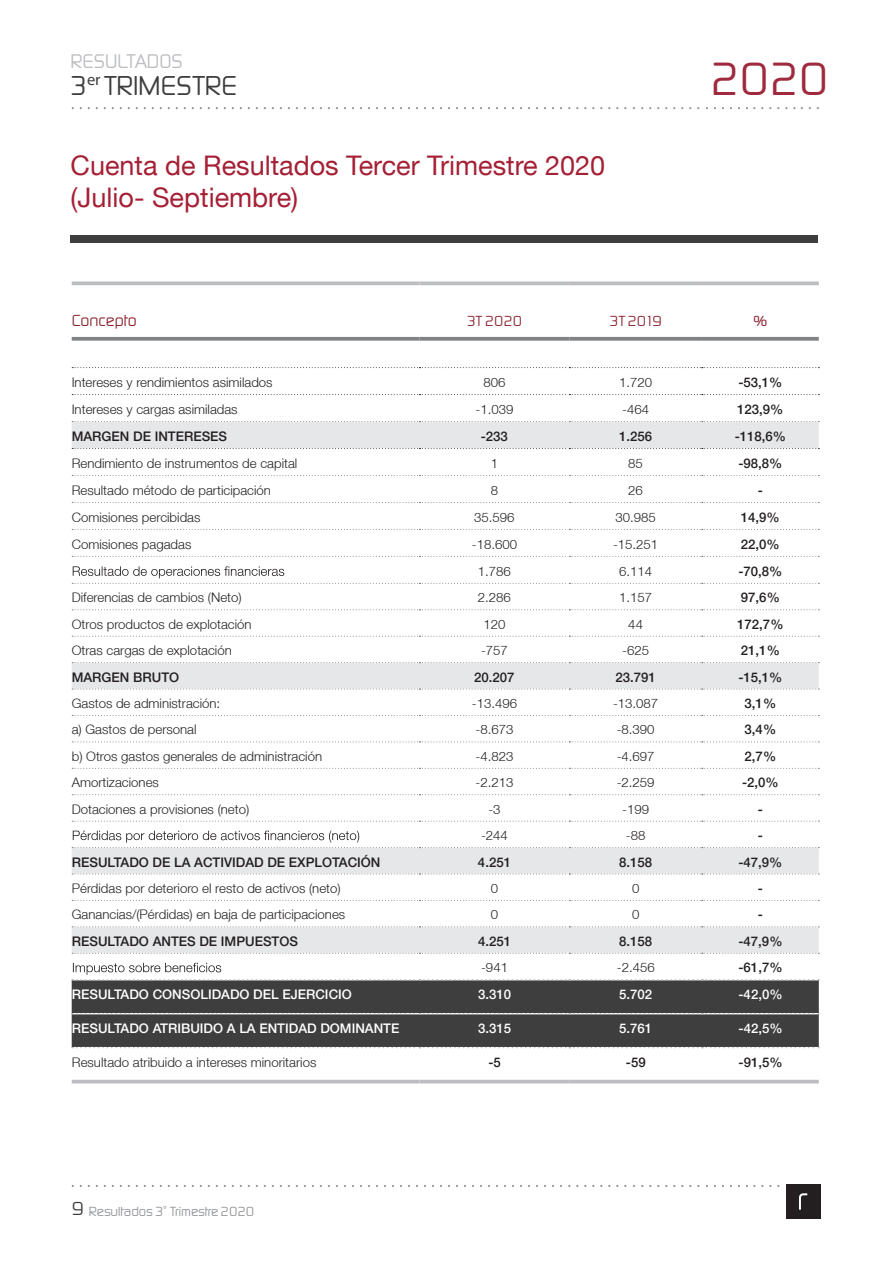
<style>
.page{position:relative;width:893px;height:1263px;background:#fff}
.page>*{position:absolute;margin:0;border:0;box-sizing:border-box;transform-origin:0 0}
.t1{font:300 48.15px "Digital Sans";color:#9f2a3d}
.t2{font:300 28.2px "Digital Sans";color:#3e3e3f}
.t3{font:27px/32.4px "Helvetica Neue LT";color:#a62035}
.t4{font:300 20.4px "Digital Sans";color:#bcbdc0}
.t5{font:300 19.5px "Digital Sans";color:#3e3e3f}
.t6{font:300 16.65px "Digital Sans";color:#8d2431}
.t7{font:300 15.15px "Digital Sans";color:#8d2431}
.t8{font:300 13.65px "Digital Sans";color:#939598}
.t9{font:300 13.2px "Helvetica Neue LT";color:#231f20}
.t10{font:500 13.2px "Helvetica Neue LT";color:#231f20}
.t11{font:500 13.2px "Helvetica Neue LT";color:#fff}
</style>
<div class="page">
<div style="left:71px;top:236px;width:747px;height:7px;background:#3e3e3f"></div>
<svg style="left:72px;top:107px;width:747px;height:2px"></svg>
<svg style="left:72px;top:1185px;width:707px;height:2px"></svg>
<div style="left:786px;top:1184px;width:34px;height:34px;background:#231f20"></div>
<svg style="left:799px;top:1193px;width:8px;height:16px"></svg>
<svg style="left:72px;top:422px;width:747px;height:531px"></svg>
<div style="left:72px;top:980px;width:747px;height:67px;background:#3e3e3f"></div>
<svg style="left:419px;top:281px;width:150px;height:4px"></svg>
<svg style="left:569px;top:281px;width:133px;height:4px"></svg>
<svg style="left:702px;top:281px;width:117px;height:4px"></svg>
<svg style="left:419px;top:337px;width:150px;height:4px"></svg>
<svg style="left:569px;top:337px;width:133px;height:4px"></svg>
<svg style="left:702px;top:337px;width:117px;height:4px"></svg>
<svg style="left:72px;top:281px;width:347px;height:4px"></svg>
<svg style="left:72px;top:337px;width:347px;height:4px"></svg>
<svg style="left:72px;top:367px;width:747px;height:28px"></svg>
<svg style="left:72px;top:421px;width:747px;height:1px"></svg>
<svg style="left:72px;top:448px;width:747px;height:1px"></svg>
<svg style="left:72px;top:475px;width:747px;height:1px"></svg>
<svg style="left:72px;top:502px;width:747px;height:1px"></svg>
<svg style="left:72px;top:529px;width:747px;height:1px"></svg>
<svg style="left:72px;top:556px;width:747px;height:1px"></svg>
<svg style="left:72px;top:609px;width:747px;height:1px"></svg>
<svg style="left:72px;top:636px;width:747px;height:1px"></svg>
<svg style="left:72px;top:662px;width:747px;height:1px"></svg>
<svg style="left:72px;top:689px;width:747px;height:1px"></svg>
<svg style="left:72px;top:715px;width:747px;height:1px"></svg>
<svg style="left:72px;top:741px;width:747px;height:1px"></svg>
<svg style="left:72px;top:768px;width:747px;height:1px"></svg>
<svg style="left:72px;top:794px;width:747px;height:1px"></svg>
<svg style="left:72px;top:821px;width:747px;height:1px"></svg>
<svg style="left:72px;top:873px;width:747px;height:1px"></svg>
<svg style="left:72px;top:900px;width:747px;height:1px"></svg>
<svg style="left:72px;top:926px;width:747px;height:1px"></svg>
<svg style="left:72px;top:953px;width:747px;height:1px"></svg>
<hr style="left:72px;top:1080px;width:347px;height:3px;background:#bcbdc0">
<hr style="left:419px;top:1080px;width:150px;height:3px;background:#bcbdc0">
<hr style="left:569px;top:1080px;width:133px;height:3px;background:#bcbdc0">
<hr style="left:702px;top:1080px;width:117px;height:3px;background:#bcbdc0">
<svg style="left:72px;top:1047px;width:747px;height:1px"></svg>
<svg style="left:72px;top:1013px;width:747px;height:1px"></svg>
<svg style="left:72px;top:566px;width:747px;height:18px"></svg>
<svg style="left:72px;top:831px;width:747px;height:17px"></svg>
<svg style="left:72px;top:963px;width:747px;height:17px"></svg>
<h3 class="t4" style="left:71px;top:50px;width:113px">RESULTADOS</h3>
<h2 class="t2" style="left:70px;top:70px;width:169px">3<sup>er</sup> TRIMESTRE</h2>
<h3 class="t3" style="left:71px;top:149px;width:536px">Cuenta de Resultados Tercer Trimestre 2020 (Julio- Septiembre)</h3>
<h1 class="t1" style="left:710px;top:52px;width:120px">2020</h1>
<p class="t6" style="left:72px;top:311px;width:67px">Concepto</p>
<p class="t7" style="left:467px;top:312px;width:57px">3T 2020</p>
<p class="t7" style="left:609px;top:312px;width:54px">3T 2019</p>
<p class="t7" style="left:753px;top:312px;width:15px">%</p>
<p class="t9" style="left:72px;top:374px;width:202px">Intereses y rendimientos asimilados</p>
<p class="t9" style="left:483px;top:374px;width:24px">806</p>
<p class="t9" style="left:619px;top:374px;width:35px">1.720</p>
<p class="t10" style="left:738px;top:374px;width:46px">-53,1%</p>
<p class="t9" style="left:72px;top:401px;width:167px">Intereses y cargas asimiladas</p>
<p class="t9" style="left:475px;top:401px;width:39px">-1.039</p>
<p class="t9" style="left:622px;top:401px;width:28px">-464</p>
<p class="t10" style="left:737px;top:401px;width:48px">123,9%</p>
<p class="t10" style="left:72px;top:428px;width:157px">MARGEN DE INTERESES</p>
<p class="t10" style="left:481px;top:428px;width:29px">-233</p>
<p class="t10" style="left:619px;top:428px;width:35px">1.256</p>
<p class="t10" style="left:735px;top:428px;width:53px">-118,6%</p>
<p class="t9" style="left:72px;top:455px;width:227px">Rendimiento de instrumentos de capital</p>
<p class="t9" style="left:491px;top:455px;width:9px">1</p>
<p class="t9" style="left:628px;top:455px;width:16px">85</p>
<p class="t10" style="left:738px;top:455px;width:46px">-98,8%</p>
<p class="t9" style="left:72px;top:482px;width:201px">Resultado método de participación</p>
<p class="t9" style="left:491px;top:482px;width:9px">8</p>
<p class="t9" style="left:628px;top:482px;width:16px">26</p>
<p class="t10" style="left:758px;top:482px;width:7px">-</p>
<p class="t9" style="left:72px;top:509px;width:130px">Comisiones percibidas</p>
<p class="t9" style="left:474px;top:509px;width:42px">35.596</p>
<p class="t9" style="left:615px;top:509px;width:42px">30.985</p>
<p class="t10" style="left:741px;top:509px;width:40px">14,9%</p>
<p class="t9" style="left:72px;top:536px;width:121px">Comisiones pagadas</p>
<p class="t9" style="left:472px;top:536px;width:47px">-18.600</p>
<p class="t9" style="left:613px;top:536px;width:47px">-15.251</p>
<p class="t10" style="left:741px;top:536px;width:40px">22,0%</p>
<p class="t9" style="left:478px;top:563px;width:35px">1.786</p>
<p class="t9" style="left:619px;top:563px;width:35px">6.114</p>
<p class="t10" style="left:738px;top:563px;width:46px">-70,8%</p>
<p class="t9" style="left:72px;top:589px;width:171px">Diferencias de cambios (Neto)</p>
<p class="t9" style="left:478px;top:589px;width:35px">2.286</p>
<p class="t9" style="left:619px;top:589px;width:35px">1.157</p>
<p class="t10" style="left:741px;top:590px;width:40px">97,6%</p>
<p class="t9" style="left:72px;top:616px;width:181px">Otros productos de explotación</p>
<p class="t9" style="left:483px;top:616px;width:24px">120</p>
<p class="t9" style="left:628px;top:616px;width:16px">44</p>
<p class="t10" style="left:737px;top:616px;width:48px">172,7%</p>
<p class="t9" style="left:72px;top:642px;width:162px">Otras cargas de explotación</p>
<p class="t9" style="left:481px;top:642px;width:28px">-757</p>
<p class="t9" style="left:622px;top:642px;width:28px">-625</p>
<p class="t10" style="left:741px;top:642px;width:40px">21,1%</p>
<p class="t10" style="left:72px;top:669px;width:109px">MARGEN BRUTO</p>
<p class="t10" style="left:474px;top:669px;width:42px">20.207</p>
<p class="t10" style="left:615px;top:669px;width:42px">23.791</p>
<p class="t10" style="left:738px;top:669px;width:46px">-15,1%</p>
<p class="t9" style="left:72px;top:695px;width:150px">Gastos de administración:</p>
<p class="t9" style="left:472px;top:695px;width:47px">-13.496</p>
<p class="t9" style="left:613px;top:695px;width:47px">-13.087</p>
<p class="t10" style="left:745px;top:695px;width:33px">3,1%</p>
<p class="t9" style="left:72px;top:722px;width:126px">a) Gastos de personal</p>
<p class="t9" style="left:475px;top:722px;width:39px">-8.673</p>
<p class="t9" style="left:617px;top:722px;width:39px">-8.390</p>
<p class="t10" style="left:745px;top:722px;width:33px">3,4%</p>
<p class="t9" style="left:72px;top:748px;width:252px">b) Otros gastos generales de administración</p>
<p class="t9" style="left:475px;top:748px;width:39px">-4.823</p>
<p class="t9" style="left:617px;top:748px;width:39px">-4.697</p>
<p class="t10" style="left:745px;top:748px;width:33px">2,7%</p>
<p class="t9" style="left:72px;top:774px;width:89px">Amortizaciones</p>
<p class="t9" style="left:475px;top:774px;width:39px">-2.213</p>
<p class="t9" style="left:617px;top:774px;width:39px">-2.259</p>
<p class="t10" style="left:742px;top:775px;width:38px">-2,0%</p>
<p class="t9" style="left:72px;top:801px;width:179px">Dotaciones a provisiones (neto)</p>
<p class="t9" style="left:488px;top:801px;width:14px">-3</p>
<p class="t9" style="left:622px;top:801px;width:28px">-199</p>
<p class="t10" style="left:758px;top:801px;width:7px">-</p>
<p class="t9" style="left:481px;top:827px;width:28px">-244</p>
<p class="t9" style="left:626px;top:827px;width:21px">-88</p>
<p class="t10" style="left:758px;top:827px;width:7px">-</p>
<p class="t10" style="left:72px;top:854px;width:310px">RESULTADO DE LA ACTIVIDAD DE EXPLOTACIÓN</p>
<p class="t10" style="left:478px;top:854px;width:35px">4.251</p>
<p class="t10" style="left:619px;top:854px;width:35px">8.158</p>
<p class="t10" style="left:738px;top:854px;width:46px">-47,9%</p>
<p class="t9" style="left:72px;top:880px;width:270px">Pérdidas por deterioro el resto de activos (neto)</p>
<p class="t9" style="left:491px;top:880px;width:9px">0</p>
<p class="t9" style="left:632px;top:880px;width:9px">0</p>
<p class="t10" style="left:758px;top:880px;width:7px">-</p>
<p class="t9" style="left:72px;top:906px;width:275px">Ganancias/(Pérdidas) en baja de participaciones</p>
<p class="t9" style="left:491px;top:906px;width:9px">0</p>
<p class="t9" style="left:632px;top:906px;width:9px">0</p>
<p class="t10" style="left:758px;top:907px;width:7px">-</p>
<p class="t10" style="left:72px;top:933px;width:228px">RESULTADO ANTES DE IMPUESTOS</p>
<p class="t10" style="left:478px;top:933px;width:35px">4.251</p>
<p class="t10" style="left:619px;top:933px;width:35px">8.158</p>
<p class="t10" style="left:738px;top:933px;width:46px">-47,9%</p>
<p class="t9" style="left:481px;top:959px;width:28px">-941</p>
<p class="t9" style="left:617px;top:959px;width:39px">-2.456</p>
<p class="t10" style="left:738px;top:960px;width:46px">-61,7%</p>
<p class="t11" style="left:72px;top:986px;width:282px">RESULTADO CONSOLIDADO DEL EJERCICIO</p>
<p class="t11" style="left:478px;top:986px;width:35px">3.310</p>
<p class="t11" style="left:619px;top:986px;width:35px">5.702</p>
<p class="t11" style="left:738px;top:986px;width:46px">-42,0%</p>
<p class="t11" style="left:72px;top:1020px;width:329px">RESULTADO ATRIBUIDO A LA ENTIDAD DOMINANTE</p>
<p class="t11" style="left:478px;top:1020px;width:35px">3.315</p>
<p class="t11" style="left:619px;top:1020px;width:35px">5.761</p>
<p class="t11" style="left:738px;top:1020px;width:46px">-42,5%</p>
<p class="t9" style="left:72px;top:1054px;width:246px">Resultado atribuido a intereses minoritarios</p>
<p class="t10" style="left:488px;top:1054px;width:14px">-5</p>
<p class="t10" style="left:626px;top:1054px;width:21px">-59</p>
<p class="t10" style="left:738px;top:1054px;width:46px">-91,5%</p>
<h3 class="t5" style="left:72px;top:1197px;width:14px">9</h3>
<p class="t8" style="left:89px;top:1203px;width:167px">Resultados 3<sup>º</sup> Trimestre 2020</p>
</div>
